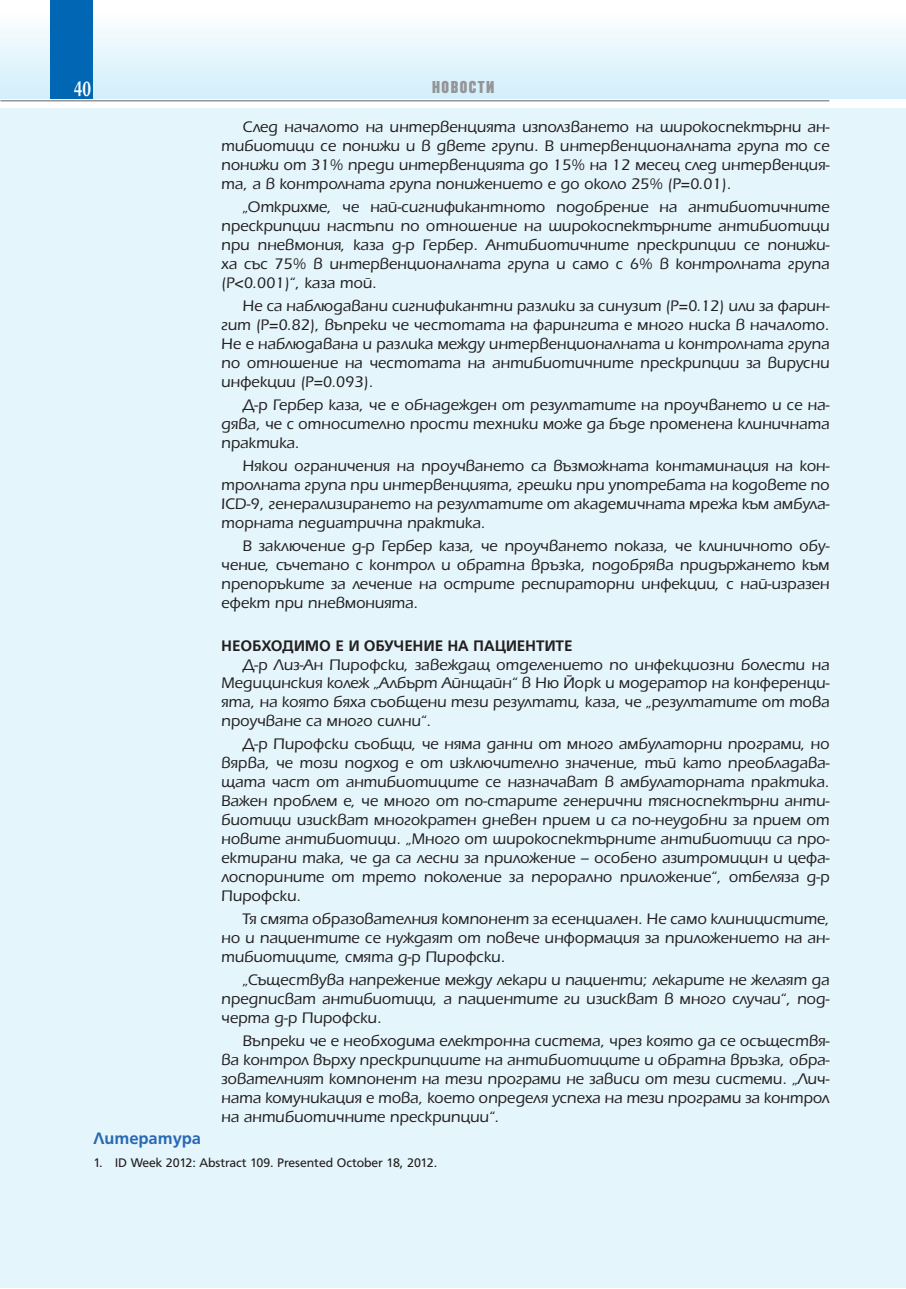
<style>
.page{position:relative;width:906px;height:1289px;background:#fff}
.page>*{position:absolute;margin:0;border:0;box-sizing:border-box;transform-origin:0 0}
.t1{font:700 23.1px "HS Garamond Bg";color:#fff;scale:.82 1}
.t2{font:700 18px "HS Grotesk Bg";color:#2869b3}
.t3{font:16.5px/18.9px "Erika Bg";color:#231f20;text-align:justify}
.t4{font:700 16.5px "HS Grotesk Bg";color:#231f20}
.t5{font:500 15px "HS Compact Bg";letter-spacing:.1em;color:#939598}
.t6{font:13.5px "HS Grotesk Bg";color:#231f20}
</style>
<div class="page">
<div style="left:0;top:13px;width:906px;height:85px;background:linear-gradient(to bottom,#fcfefe,#d1eefb)"></div>
<div style="left:51px;top:0;width:42px;height:98px;background:#0166b3"></div>
<hr style="left:0;top:100px;width:829px;height:1px;background:#939598">
<div style="left:0;top:109px;width:906px;height:1179px;background:#e5f5fc"></div>
<h1 class="t1" style="left:74px;top:81px;width:22px">40</h1>
<p class="t5" style="left:432px;top:81px;width:63px">НОВОСТИ</p>
<p class="t3" style="left:221px;top:119px;width:610px;text-indent:21px">След началото на интервенцията използването на широкоспектърни ан&shy;тибиотици се понижи и в двете групи. В интервенционалната група то се понижи от 31% преди интервенцията до 15% на 12 месец след интервенция&shy;та, а в контролната група понижението е до около 25% (P=0.01).</p>
<p class="t3" style="left:221px;top:199px;width:610px;text-indent:21px">„Открихме, че най-сигнификантното подобрение на антибиотичните прескрипции настъпи по отношение на широкоспектърните антибиотици при пневмония, каза д-р Гербер. Антибиотичните прескрипции се понижи&shy;ха със 75% в интервенционалната група и само с 6% в контролната група (P&lt;0.001)“, каза той.</p>
<p class="t3" style="left:221px;top:298px;width:610px;text-indent:21px">Не са наблюдавани сигнификантни разлики за синузит (P=0.12) или за фарин&shy;гит (P=0.82), въпреки че честотата на фарингита е много ниска в началото.<br>Не е наблюдавана и разлика между интервенционалната и контролната група по отношение на честотата на антибиотичните прескрипции за вирусни инфекции (P=0.093).</p>
<p class="t3" style="left:221px;top:397px;width:610px;text-indent:21px">Д-р Гербер каза, че е обнадежден от резултатите на проучването и се на&shy;дява, че с относително прости техники може да бъде променена клиничната практика.</p>
<p class="t3" style="left:221px;top:458px;width:610px;text-indent:21px">Някои ограничения на проучването са възможната контаминация на кон&shy;тролната група при интервенцията, грешки при употребата на кодовете по ICD-9, генерализирането на резултатите от академичната мрежа към амбула&shy;торната педиатрична практика.</p>
<p class="t3" style="left:221px;top:537px;width:610px;text-indent:21px">В заключение д-р Гербер каза, че проучването показа, че клиничното обу&shy;чение, съчетано с контрол и обратна връзка, подобрява придържането към препоръките за лечение на острите респираторни инфекции, с най-изразен ефект при пневмонията.</p>
<p class="t4" style="left:221px;top:639px;width:353px">НЕОБХОДИМО Е И ОБУЧЕНИЕ НА ПАЦИЕНТИТЕ</p>
<p class="t3" style="left:221px;top:656px;width:610px;text-indent:21px">Д-р Лиз-Ан Пирофски, завеждащ отделението по инфекциозни болести на Медицинския колеж „Албърт Айнщайн“ в Ню Йорк и модератор на конференци&shy;ята, на която бяха съобщени тези резултати, каза, че „резултатите от това проучване са много силни“.</p>
<p class="t3" style="left:221px;top:736px;width:610px;text-indent:21px">Д-р Пирофски съобщи, че няма данни от много амбулаторни програми, но вярва, че този подход е от изключително значение, тъй като преобладава&shy;щата част от антибиотиците се назначават в амбулаторната практика.<br>Важен проблем е, че много от по-старите генерични тясноспектърни анти&shy;биотици изискват многократен дневен прием и са по-неудобни за прием от новите антибиотици. „Много от широкоспектърните антибиотици са про&shy;ектирани така, че да са лесни за приложение – особено азитромицин и цефа&shy;лоспорините от трето поколение за перорално приложение“, отбеляза д-р Пирофски.</p>
<p class="t3" style="left:221px;top:910px;width:610px;text-indent:21px">Тя смята образователния компонент за есенциален. Не само клиницистите, но и пациентите се нуждаят от повече информация за приложението на ан&shy;тибиотиците, смята д-р Пирофски.</p>
<p class="t3" style="left:221px;top:971px;width:610px;text-indent:21px">„Съществува напрежение между лекари и пациенти; лекарите не желаят да предписват антибиотици, а пациентите ги изискват в много случаи“, под&shy;черта д-р Пирофски.</p>
<p class="t3" style="left:221px;top:1032px;width:610px;text-indent:21px">Въпреки че е необходима електронна система, чрез която да се осъществя&shy;ва контрол върху прескрипциите на антибиотиците и обратна връзка, обра&shy;зователният компонент на тези програми не зависи от тези системи. „Лич&shy;ната комуникация е това, което определя успеха на тези програми за контрол на антибиотичните прескрипции“.</p>
<p class="t2" style="left:94px;top:1131px;width:109px">Литература</p>
<p class="t6" style="left:94px;top:1157px;width:345px">1. ID Week 2012: Abstract 109. Presented October 18, 2012.</p>
</div>
